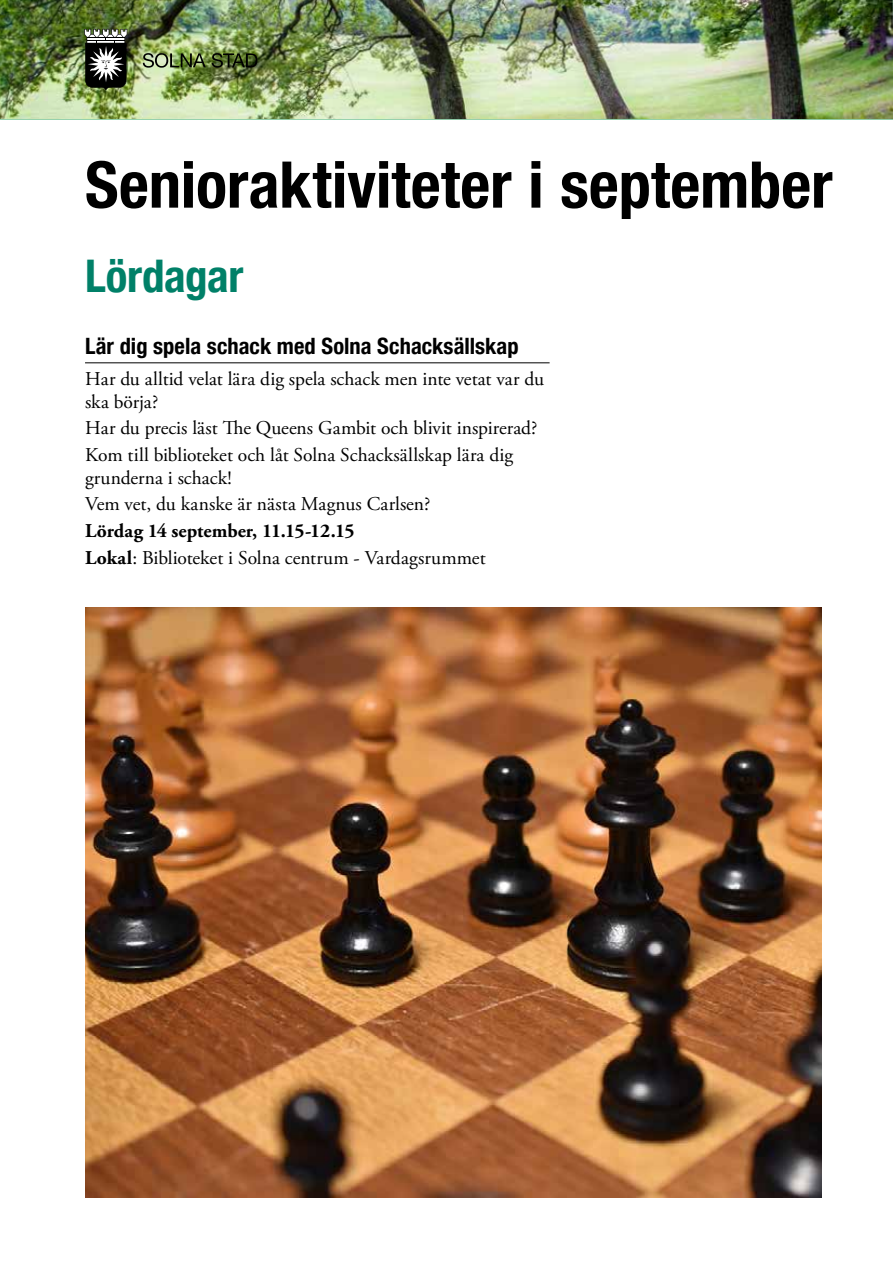
<style>
.page{position:relative;width:893px;height:1263px;background:#fff}
.page>*{position:absolute;margin:0;border:0;box-sizing:border-box;transform-origin:0 0}
.t1{font:700 condensed 64.5px "Helvetica Neue LT Com";color:#000}
.t2{font:700 condensed 45px "Helvetica Neue LT Com";letter-spacing:-.01em;color:#008068}
.t3{font:700 condensed 22.5px "Helvetica Neue LT Com";color:#000}
.t4{font:19.5px/26.7px "Adobe Garamond Pro";color:#000}
.s1{font-weight:700}
</style>
<div class="page">
<img style="left:0;top:0;width:893px;height:119px">
<svg style="left:143px;top:53px;width:63px;height:15px"></svg>
<svg style="left:212px;top:53px;width:45px;height:15px"></svg>
<svg style="left:84px;top:29px;width:43px;height:61px"></svg>
<hr style="left:85px;top:363px;width:465px;height:1px;background:#000">
<img style="left:85px;top:607px;width:736px;height:591px">
<h1 class="t1" style="left:85px;top:146px;width:749px">Senioraktiviteter i september</h1>
<h2 class="t2" style="left:85px;top:249px;width:160px">Lördagar</h2>
<p class="t3" style="left:85px;top:333px;width:435px">Lär dig spela schack med Solna Schacksällskap</p>
<p class="t4" style="left:85px;top:368px;width:461px;line-height:22.5px">Har du alltid velat lära dig spela schack men inte vetat var du ska börja?</p>
<p class="t4" style="left:85px;top:416px;width:454px">Har du precis läst The Queens Gambit och blivit inspirerad?<br>Kom till biblioteket och låt Solna Schacksällskap lära dig</p>
<p class="t4" style="left:85px;top:465px;width:347px">grunderna i schack!<br>Vem vet, du kanske är nästa Magnus Carlsen?</p>
<p class="t4" style="left:85px;top:518px;width:402px"><span class="s1">Lördag 14 september, 11.15-12.15<br>Lokal</span>: Biblioteket i Solna centrum - Vardagsrummet</p>
</div>
